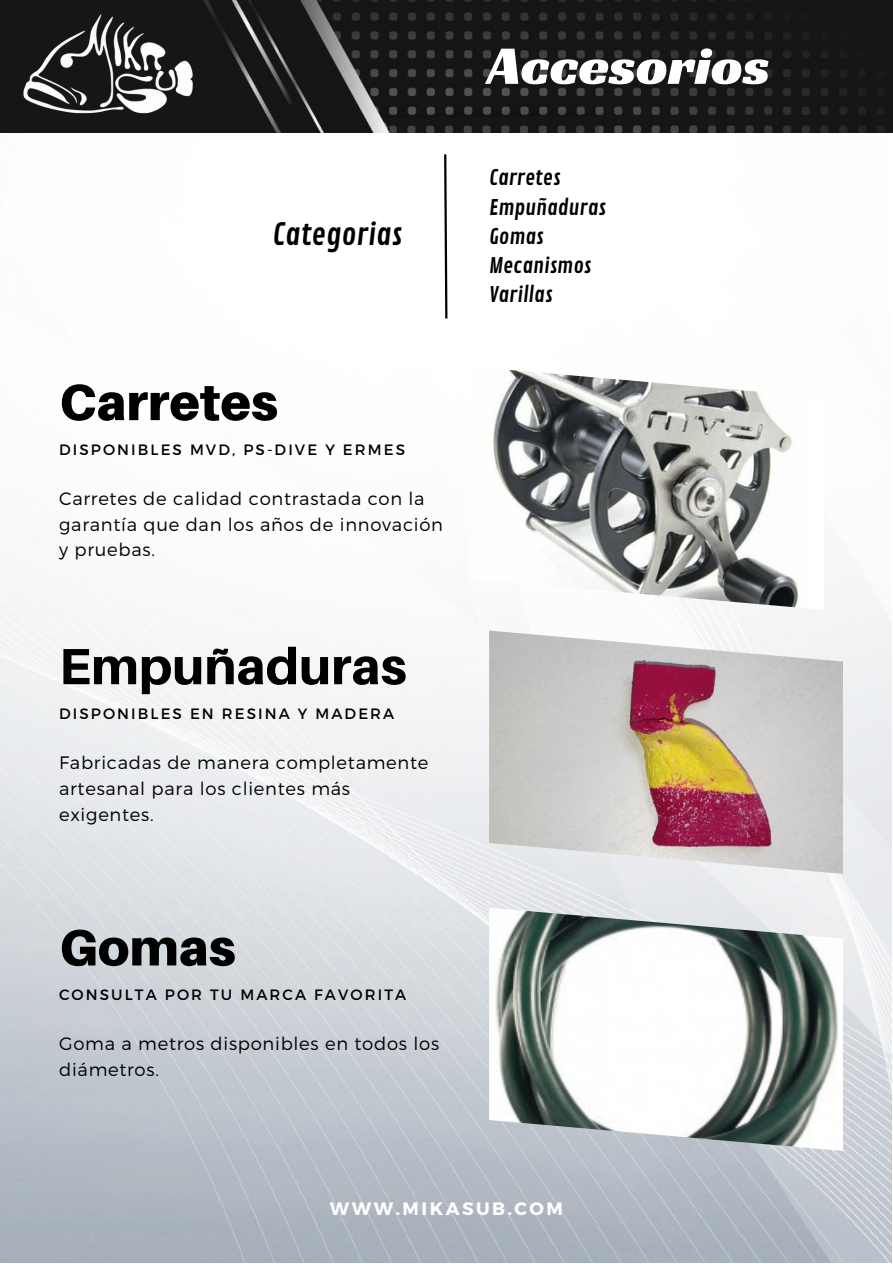
<style>
.page{position:relative;width:893px;height:1264px;background:#fff}
.page>*{position:absolute;margin:0;border:0;box-sizing:border-box;transform-origin:0 0}
.t1{font:55.5px "Racing Sans One";color:#fff}
.t2{font:900 51px "Aileron";color:#000}
.t3{font:800 51px "Aileron";color:#000}
.t4{font:30px "Contrail One";color:#000}
.t5{font:21px "Contrail One";color:#000}
.t6{font:300 18px/25.8px "Montserrat";letter-spacing:.04em;color:#000}
.t7{font:700 18px "Montserrat";letter-spacing:.14em;color:#fff}
.t8{font:15px "Montserrat";letter-spacing:.14em;color:#000}
</style>
<div class="page">
<img style="left:0;top:132px;width:891px;height:1129px">
<img style="left:0;top:0;width:892px;height:132px">
<img style="left:12px;top:5px;width:190px;height:123px">
<svg style="left:443px;top:152px;width:5px;height:169px"></svg>
<img style="left:470px;top:366px;width:354px;height:244px">
<img style="left:489px;top:630px;width:353px;height:243px">
<img style="left:489px;top:907px;width:353px;height:243px">
<p class="t4" style="left:272px;top:216px;width:131px">Categorias</p>
<p class="t2" style="left:59px;top:370px;width:220px">Carretes</p>
<p class="t8" style="left:59px;top:439px;width:347px">DISPONIBLES MVD, PS-DIVE Y ERMES</p>
<p class="t6" style="left:59px;top:484px;width:385px">Carretes de calidad contrastada con la garantía que dan los años de innovación y pruebas.</p>
<p class="t3" style="left:59px;top:634px;width:349px">Empuñaduras</p>
<p class="t8" style="left:59px;top:703px;width:336px">DISPONIBLES EN RESINA Y MADERA</p>
<p class="t6" style="left:59px;top:748px;width:371px">Fabricadas de manera completamente artesanal para los clientes más exigentes.</p>
<p class="t2" style="left:59px;top:916px;width:178px">Gomas</p>
<p class="t8" style="left:59px;top:984px;width:348px">CONSULTA POR TU MARCA FAVORITA</p>
<p class="t6" style="left:59px;top:1029px;width:381px">Goma a metros disponibles en todos los diámetros.</p>
<p class="t1" style="left:487px;top:30px;width:284px">Accesorios</p>
<p class="t5" style="left:489px;top:165px;width:73px">Carretes</p>
<p class="t5" style="left:489px;top:195px;width:118px">Empuñaduras</p>
<p class="t5" style="left:489px;top:224px;width:56px">Gomas</p>
<p class="t5" style="left:489px;top:253px;width:104px">Mecanismos</p>
<p class="t5" style="left:489px;top:282px;width:65px">Varillas</p>
<p class="t7" style="left:330px;top:1196px;width:235px">WWW.MIKASUB.COM</p>
</div>
